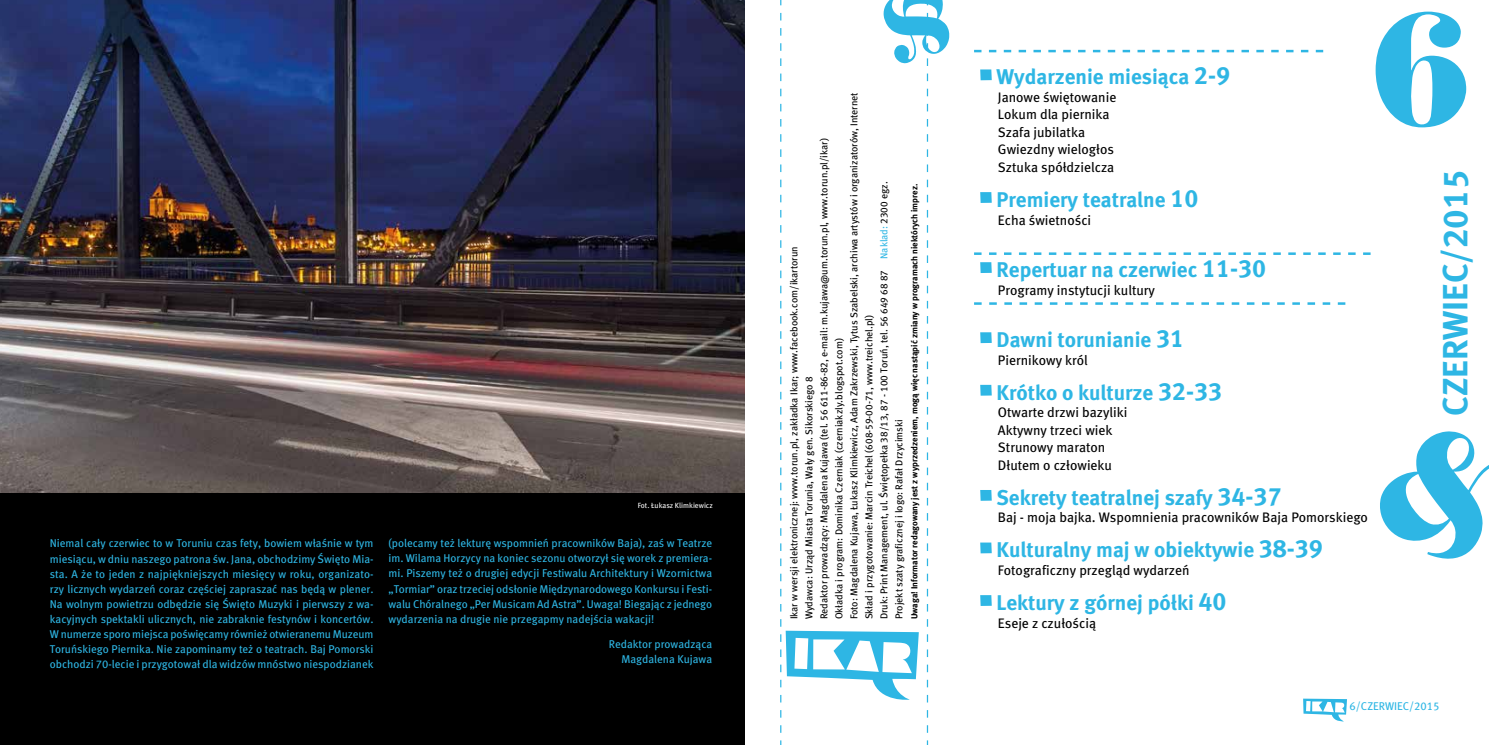
<style>
.page{position:relative;width:1489px;height:745px;background:#fff}
.page>*{position:absolute;margin:0;border:0;box-sizing:border-box;transform-origin:0 0}
.t1{font:165px "Frankenstein Plain";color:#2eb6e4}
.t2{font:35px "Meta Bold CELF";color:#2eb6e4}
.t3{font:21.25px "Meta Bold CELF";color:#2eb6e4}
.t4{font:13.75px/17.5px "Meta Book CELF";color:#000}
.t5{font:11.25px/15px "Meta Book CELF";color:#2eb6e4;text-align:justify}
.t6{font:10px/15px "Meta Book CELF";color:#000}
.t7{font:8.75px "Meta Bold CELF";color:#000}
.t8{font:7.5px "Meta Book CELF";color:#fff}
.s1{color:#2eb6e4}
.s2{font-size:25px}
</style>
<div class="page">
<svg style="left:1303px;top:698px;width:43px;height:24px"></svg>
<svg style="left:980px;top:69px;width:11px;height:11px"></svg>
<svg style="left:980px;top:192px;width:11px;height:11px"></svg>
<svg style="left:980px;top:262px;width:11px;height:11px"></svg>
<svg style="left:980px;top:332px;width:11px;height:11px"></svg>
<svg style="left:980px;top:384px;width:11px;height:11px"></svg>
<svg style="left:980px;top:490px;width:11px;height:10px"></svg>
<svg style="left:980px;top:542px;width:11px;height:11px"></svg>
<svg style="left:980px;top:595px;width:11px;height:10px"></svg>
<svg style="left:1380px;top:431px;width:108px;height:128px"></svg>
<svg style="left:974px;top:302px;width:371px;height:2px"></svg>
<svg style="left:780px;top:0;width:169px;height:744px"></svg>
<svg style="left:974px;top:252px;width:396px;height:3px"></svg>
<svg style="left:974px;top:50px;width:348px;height:2px"></svg>
<div style="left:0;top:0;width:744px;height:744px;background:#000"></div>
<img style="left:0;top:0;width:744px;height:492px">
<p class="t8" style="left:637px;top:500px;width:77px">Fot. Łukasz Klimkiewicz</p>
<p class="t5" style="left:50px;top:536px;width:325px">Niemal cały czerwiec to w Toruniu czas fety, bowiem właśnie w tym miesiącu, w dniu naszego patrona św. Jana, obchodzimy Święto Mia&shy;sta. A że to jeden z najpiękniejszych miesięcy w roku, organizato&shy;rzy licznych wydarzeń coraz częściej zapraszać nas będą w plener.<br>Na wolnym powietrzu odbędzie się Święto Muzyki i pierwszy z wa&shy;kacyjnych spektakli ulicznych, nie zabraknie festynów i koncertów.<br>W numerze sporo miejsca poświęcamy również otwieranemu Muzeum Toruńskiego Piernika. Nie zapominamy też o teatrach. Baj Pomorski obchodzi 70-lecie i przygotował dla widzów mnóstwo niespodzianek</p>
<p class="t5" style="left:388px;top:535px;width:325px">(polecamy też lekturę wspomnień pracowników Baja), zaś w Teatrze im. Wilama Horzycy na koniec sezonu otworzył się worek z premiera&shy;mi. Piszemy też o drugiej edycji Festiwalu Architektury i Wzornictwa „Tormiar” oraz trzeciej odsłonie Międzynarodowego Konkursu i Festi&shy;walu Chóralnego „Per Musicam Ad Astra”. Uwaga! Biegając z jednego wydarzenia na drugie nie przegapmy nadejścia wakacji!</p>
<p class="t5" style="left:609px;top:636px;width:105px;text-align:right">Redaktor prowadząca<br>Magdalena Kujawa</p>
<p class="t6" style="left:786px;top:619px;width:528px;rotate:-90deg">Ikar w wersji elektronicznej: www.torun.pl, zakładka Ikar; www.facebook.com/ikartorun<br>Wydawca: Urząd Miasta Torunia, Wały gen. Sikorskiego 8<br>Redaktor prowadzący: Magdalena Kujawa (tel. 56 611-86-82, e-mail: m.kujawa@um.torun.pl, www.torun.pl/ikar)<br>Okładka i program: Dominika Czerniak (czerniakzly.blogspot.com)<br>Foto: Magdalena Kujawa, Łukasz Klimkiewicz, Adam Zakrzewski, Tytus Szabelski, archiwa artystów i organizatorów, Internet Skład i przygotowanie: Marcin Treichel (608-59-00-71, www.treichel.pl)<br>Druk: Print Management, ul. Świętopełka 38/13, 87 - 100 Toruń, tel. 56 649 68 87 <span class="s1">Naklad:</span> 2300 egz.<br>Projekt szaty graficznej i logo: Rafał Drzycimski</p>
<p class="t7" style="left:908px;top:619px;width:437px;rotate:-90deg">Uwaga! Informator redagowany jest z wyprzedzeniem, mogą więc nastąpić zmiany w programach niektórych imprez.</p>
<h3 class="t3" style="left:996px;top:63px;width:235px">Wydarzenie miesiąca <span class="s2">2-9</span></h3>
<p class="t4" style="left:997px;top:88px;width:120px">Janowe świętowanie<br>Lokum dla piernika<br>Szafa jubilatka<br>Gwiezdny wielogłos<br>Sztuka spółdzielcza</p>
<h3 class="t3" style="left:996px;top:186px;width:203px">Premiery teatralne <span class="s2">10</span></h3>
<p class="t4" style="left:997px;top:211px;width:95px">Echa świetności</p>
<h3 class="t3" style="left:996px;top:256px;width:271px">Repertuar na czerwiec <span class="s2">11-30</span></h3>
<p class="t4" style="left:997px;top:281px;width:158px">Programy instytucji kultury</p>
<h3 class="t3" style="left:996px;top:326px;width:189px">Dawni torunianie <span class="s2">31</span></h3>
<p class="t4" style="left:997px;top:351px;width:91px">Piernikowy król</p>
<h3 class="t3" style="left:996px;top:378px;width:227px">Krótko o kulturze <span class="s2">32-33</span></h3>
<p class="t4" style="left:997px;top:403px;width:131px">Otwarte drzwi bazyliki<br>Aktywny trzeci wiek<br>Strunowy maraton<br>Dłutem o człowieku</p>
<h3 class="t3" style="left:996px;top:483px;width:286px">Sekrety teatralnej szafy <span class="s2">34-37</span></h3>
<p class="t4" style="left:997px;top:508px;width:371px">Baj - moja bajka. Wspomnienia pracowników Baja Pomorskiego</p>
<h3 class="t3" style="left:996px;top:536px;width:328px">Kulturalny maj w obiektywie <span class="s2">38-39</span></h3>
<p class="t4" style="left:997px;top:561px;width:193px">Fotograficzny przegląd wydarzeń</p>
<h3 class="t3" style="left:996px;top:588px;width:231px">Lektury z górnej półki <span class="s2">40</span></h3>
<p class="t4" style="left:997px;top:613px;width:100px">Eseje z czułością</p>
<h1 class="t1" style="left:1368px;top:-26px;width:102px">6</h1>
<h2 class="t2" style="left:1432px;top:416px;width:247px;rotate:-90deg">CZERWIEC/2015</h2>
<p class="t5" style="left:1349px;top:698px;width:91px">6/CZERWIEC/2015</p>
</div>
